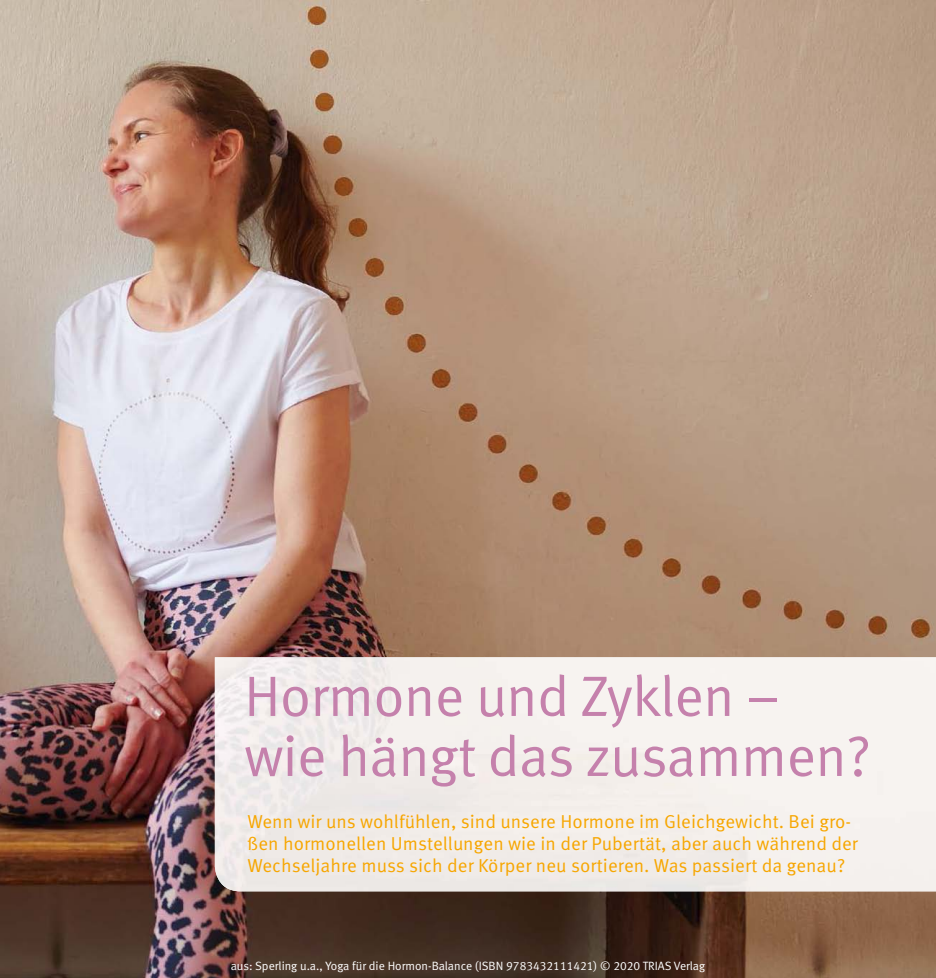
<style>
.page{position:relative;width:936px;height:978px;background:#fff}
.page>*{position:absolute;margin:0;border:0;box-sizing:border-box;transform-origin:0 0}
.t1{font:57px/60px "Meta Pro Norm";letter-spacing:-.015em;color:#c581ac}
.t2{font:18.75px/21.8px "Meta Pro Norm";letter-spacing:.005em;color:#f7a600}
.t3{font:12px "Meta Normal LF";color:#fff}
</style>
<div class="page">
<img style="left:0;top:0;width:935px;height:978px">
<img style="left:215px;top:657px;width:720px;height:234px">
<h1 class="t1" style="left:244px;top:663px;width:628px">Hormone und Zyklen – wie hängt das zusammen?</h1>
<p class="t2" style="left:247px;top:810px;width:612px">Wenn wir uns wohlfühlen, sind unsere Hormone im Gleichgewicht. Bei gro&shy;ßen hormonellen Umstellungen wie in der Pubertät, aber auch während der<br>Wechseljahre muss sich der Körper neu sortieren. Was passiert da genau?</p>
<p class="t3" style="left:231px;top:959px;width:476px">aus: Sperling u.a., Yoga für die Hormon-Balance (ISBN 9783432111421) © 2020 TRIAS Verlag</p>
</div>
